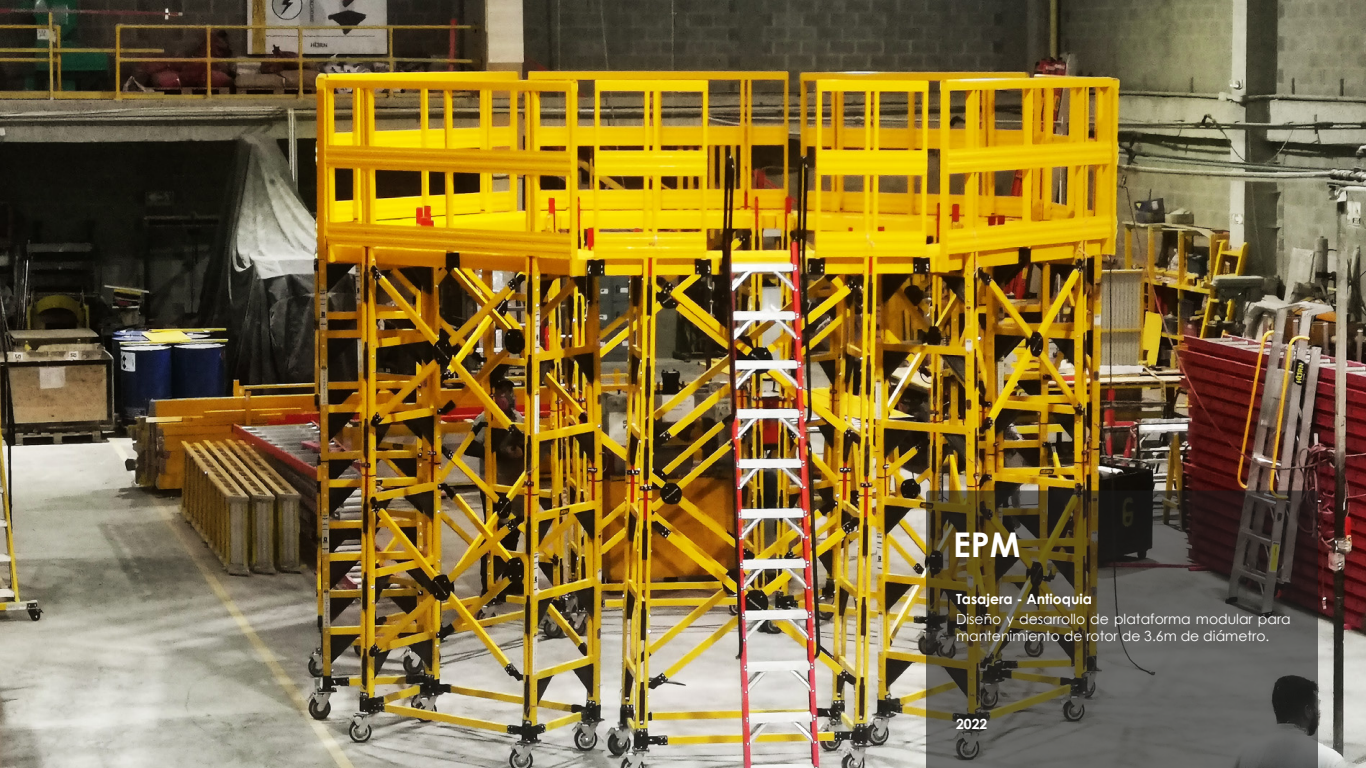
<style>
.page{position:relative;width:1366px;height:768px;background:#fff}
.page>*{position:absolute;margin:0;border:0;box-sizing:border-box;transform-origin:0 0}
.t1{font:700 34px "Century Gothic";color:#fff}
.t2{font:14px/16.8px "Century Gothic";color:#fff}
.t3{font:700 14px "Century Gothic";color:#fff}
</style>
<div class="page">
<img style="left:0;top:0;width:1366px;height:768px">
<svg style="left:926px;top:490px;width:392px;height:278px"></svg>
<h1 class="t1" style="left:953px;top:519px;width:69px">EPM</h1>
<p class="t3" style="left:956px;top:588px;width:138px">Tasajera - Antioquia</p>
<p class="t2" style="left:956px;top:611px;width:336px">Diseño y desarrollo de plataforma modular para mantenimiento de rotor de 3.6m de diámetro.</p>
<p class="t3" style="left:956px;top:713px;width:33px">2022</p>
</div>
